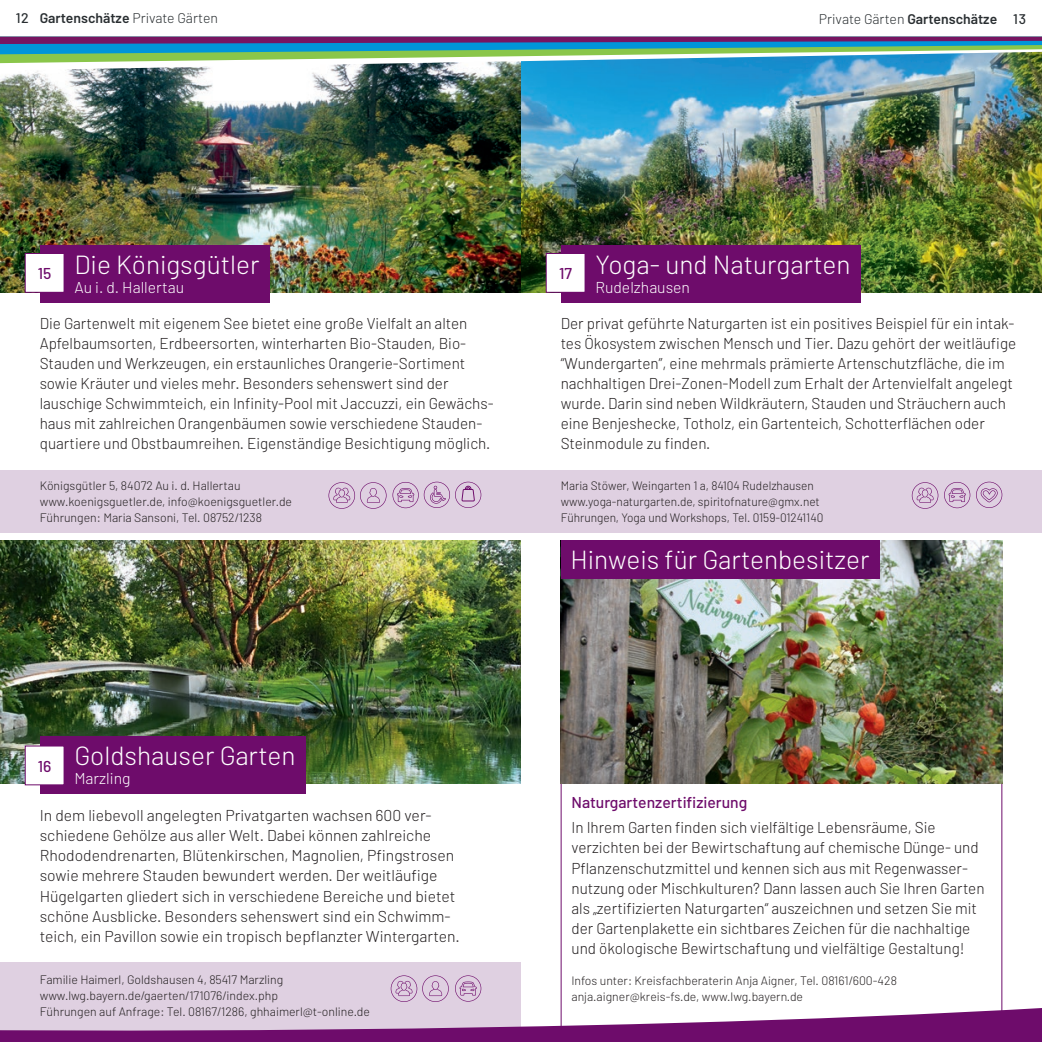
<style>
.page{position:relative;width:1042px;height:1042px;background:#fff}
.page>*{position:absolute;margin:0;border:0;box-sizing:border-box;transform-origin:0 0}
.t1{font:300 26.25px "Barlow";color:#fff}
.t2{font:300 15.75px/20.1px "Barlow";color:#231f20}
.t3{font:300 15.75px "Barlow";color:#fff}
.t4{font:500 15.75px "Barlow";color:#6e0c6b}
.t5{font:600 14px "Barlow";color:#292e31}
.t6{font:300 14px "Barlow";color:#292e31}
.t7{font:300 12.25px/15.8px "Barlow";color:#231f20}
.s1{font-weight:500}
.s2{font-weight:300}
.s3{font-weight:600}
</style>
<div class="page">
<img style="left:561px;top:541px;width:441px;height:243px">
<div style="left:0;top:962px;width:521px;height:77px;background:#dfd0e1"></div>
<div style="left:0;top:471px;width:1042px;height:62px;background:#dfd0e1"></div>
<svg style="left:912px;top:482px;width:26px;height:27px"></svg>
<svg style="left:944px;top:482px;width:26px;height:26px"></svg>
<svg style="left:328px;top:482px;width:58px;height:27px"></svg>
<svg style="left:392px;top:482px;width:89px;height:27px"></svg>
<div style="left:561px;top:541px;width:318px;height:38px;background:#6e0c6b"></div>
<img style="left:0;top:71px;width:521px;height:222px">
<div style="left:40px;top:245px;width:229px;height:58px;background:#6e0c6b"></div>
<div style="left:25px;top:253px;width:39px;height:39px;background:#fff"></div>
<div style="left:25px;top:253px;width:39px;height:40px;border:1px solid #6e0c6b"></div>
<img style="left:0;top:541px;width:521px;height:243px">
<div style="left:40px;top:737px;width:265px;height:57px;background:#6e0c6b"></div>
<div style="left:25px;top:746px;width:39px;height:39px;background:#fff"></div>
<img style="left:521px;top:71px;width:521px;height:222px">
<div style="left:561px;top:245px;width:299px;height:58px;background:#6e0c6b"></div>
<div style="left:546px;top:253px;width:39px;height:39px;background:#fff"></div>
<div style="left:546px;top:253px;width:39px;height:40px;border:1px solid #6e0c6b"></div>
<svg style="left:976px;top:482px;width:26px;height:26px"></svg>
<img style="left:0;top:36px;width:1042px;height:35px">
<svg style="left:0;top:37px;width:1042px;height:26px;background:#64949d"></svg>
<svg style="left:0;top:975px;width:1042px;height:67px"></svg>
<p class="t5" style="left:16px;top:9px;width:204px"><span class="s1">12</span> Gartenschätze <span class="s2">Private Gärten</span></p>
<p class="t6" style="left:819px;top:10px;width:209px">Private Gärten <span class="s3">Gartenschätze</span> <span class="s1">13</span></p>
<p class="t4" style="left:38px;top:264px;width:15px">15</p>
<h1 class="t1" style="left:74px;top:248px;width:187px">Die Königsgütler</h1>
<p class="t3" style="left:74px;top:277px;width:111px">Au i. d. Hallertau</p>
<p class="t4" style="left:559px;top:264px;width:14px">17</p>
<h1 class="t1" style="left:595px;top:248px;width:257px">Yoga- und Naturgarten</h1>
<p class="t3" style="left:595px;top:277px;width:96px">Rudelzhausen</p>
<p class="t2" style="left:40px;top:312px;width:455px">Die Gartenwelt mit eigenem See bietet eine große Vielfalt an alten Apfelbaumsorten, Erdbeersorten, winterharten Bio-Stauden, Bio-Stauden und Werkzeugen, ein erstaunliches Orangerie-Sortiment sowie Kräuter und vieles mehr. Besonders sehenswert sind der lauschige Schwimmteich, ein Infinity-Pool mit Jaccuzzi, ein Gewächs&shy;haus mit zahlreichen Orangenbäumen sowie verschiedene Stauden&shy;quartiere und Obstbaumreihen. Eigenständige Besichtigung möglich.</p>
<p class="t2" style="left:561px;top:312px;width:457px">Der privat geführte Naturgarten ist ein positives Beispiel für ein intak&shy;tes Ökosystem zwischen Mensch und Tier. Dazu gehört der weitläufige “Wundergarten”, eine mehrmals prämierte Artenschutzfläche, die im nachhaltigen Drei-Zonen-Modell zum Erhalt der Artenvielfalt angelegt wurde. Darin sind neben Wildkräutern, Stauden und Sträuchern auch eine Benjeshecke, Totholz, ein Gartenteich, Schotterflächen oder Steinmodule zu finden.</p>
<p class="t7" style="left:40px;top:478px;width:254px">Königsgütler 5, 84072 Au i. d. Hallertau www.koenigsguetler.de, info@koenigsguetler.de<br>Führungen: Maria Sansoni, Tel. 08752/1238</p>
<p class="t7" style="left:561px;top:478px;width:264px">Maria Stöwer, Weingarten 1 a, 84104 Rudelzhausen www.yoga-naturgarten.de, spiritofnature@gmx.net<br>Führungen, Yoga und Workshops, Tel. 0159-01241140</p>
<p class="t4" style="left:38px;top:756px;width:15px">16</p>
<h1 class="t1" style="left:74px;top:739px;width:223px">Goldshauser Garten</h1>
<p class="t3" style="left:74px;top:768px;width:58px">Marzling</p>
<p class="t2" style="left:40px;top:805px;width:421px">In dem liebevoll angelegten Privatgarten wachsen 600 ver&shy;schiedene Gehölze aus aller Welt. Dabei können zahlreiche Rhododendrenarten, Blütenkirschen, Magnolien, Pfingstrosen sowie mehrere Stauden bewundert werden. Der weitläufige Hügelgarten gliedert sich in verschiedene Bereiche und bietet schöne Ausblicke. Besonders sehenswert sind ein Schwimm&shy;teich, ein Pavillon sowie ein tropisch bepflanzter Wintergarten.</p>
<p class="t7" style="left:40px;top:971px;width:332px">Familie Haimerl, Goldshausen 4, 85417 Marzling www.lwg.bayern.de/gaerten/171076/index.php<br>Führungen auf Anfrage: Tel. 08167/1286, ghhaimerl@t-online.de</p>
<h1 class="t1" style="left:570px;top:543px;width:300px">Hinweis für Gartenbesitzer</h1>
<p class="t4" style="left:571px;top:793px;width:177px">Naturgartenzertifizierung</p>
<p class="t2" style="left:571px;top:817px;width:414px">In Ihrem Garten finden sich vielfältige Lebensräume, Sie verzichten bei der Bewirtschaftung auf chemische Dünge- und Pflanzenschutzmittel und kennen sich aus mit Regenwasser&shy;nutzung oder Mischkulturen? Dann lassen auch Sie Ihren Garten als „zertifizierten Naturgarten“ auszeichnen und setzen Sie mit der Gartenplakette ein sichtbares Zeichen für die nachhaltige und ökologische Bewirtschaftung und vielfältige Gestaltung!</p>
<p class="t7" style="left:571px;top:972px;width:327px">Infos unter: Kreisfachberaterin Anja Aigner, Tel. 08161/600-428 anja.aigner@kreis-fs.de, www.lwg.bayern.de</p>
</div>
